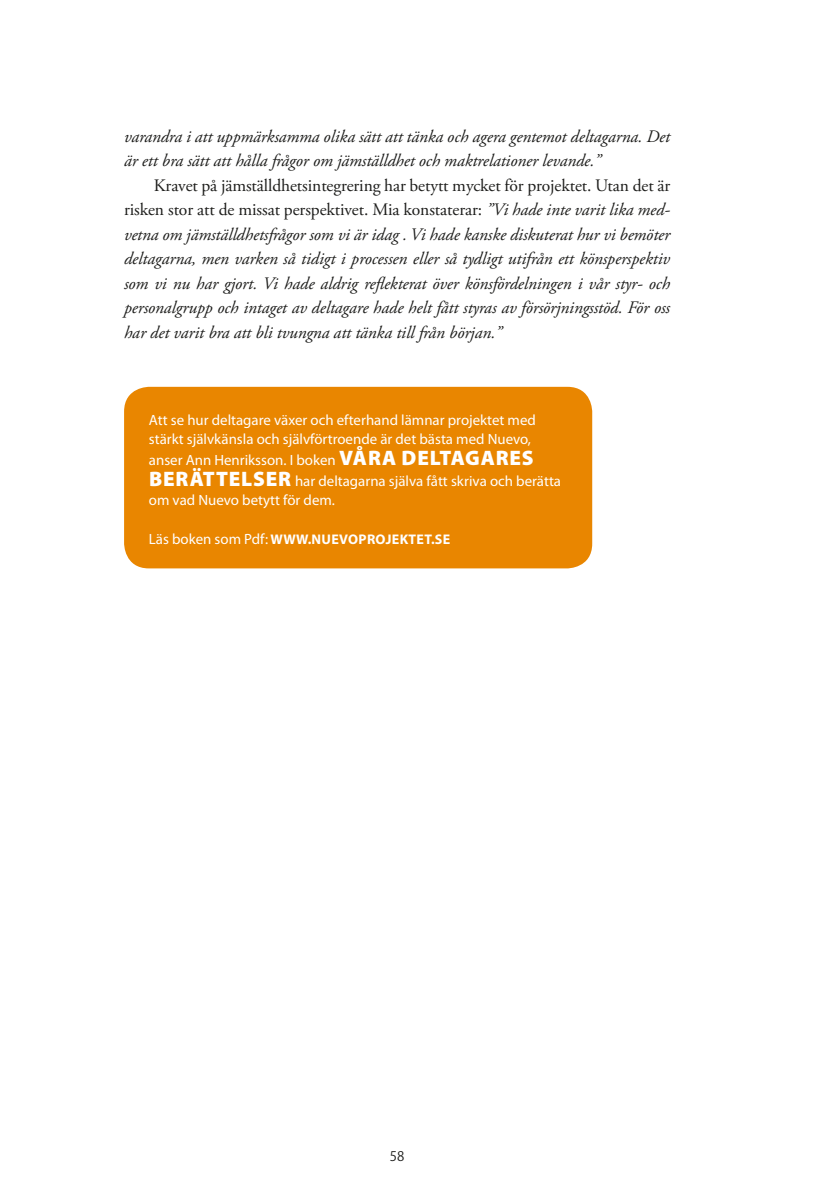
<style>
.page{position:relative;width:819px;height:1201px;background:#fff}
.page>*{position:absolute;margin:0;border:0;box-sizing:border-box;transform-origin:0 0}
.t1{font:italic 17.5px "Adobe Garamond Pro";letter-spacing:-.005em;color:#1d1d1b}
.t2{font:17.5px "Adobe Garamond Pro";letter-spacing:-.005em;color:#1d1d1b}
.t3{font:14.88px/19.2px "Myriad Pro";color:#fff}
.t4{font:700 14px "Myriad Pro";letter-spacing:.02em;color:#fff}
.t5{font:13.12px "Koz Go Pr 6 N";color:#1d1d1b}
.s1{font-style:italic}
.s2{font-weight:900;font-size:21px}
.s3{font-weight:700;font-size:14px}
</style>
<div class="page">
<div style="left:124px;top:387px;width:468px;height:181px;background:#e98600;border-radius:25px"></div>
<p class="t1" style="left:124px;top:126px;width:547px">varandra i att uppmärksamma olika sätt att tänka och agera gentemot deltagarna. Det</p>
<p class="t1" style="left:124px;top:150px;width:478px">är ett bra sätt att hålla frågor om jämställdhet och maktrelationer levande.”</p>
<p class="t2" style="left:154px;top:175px;width:517px">Kravet på jämställdhetsintegrering har betytt mycket för projektet. Utan det är</p>
<p class="t2" style="left:124px;top:199px;width:547px">risken stor att de missat perspektivet. Mia konstaterar: <span class="s1">”Vi hade inte varit lika med-</span></p>
<p class="t1" style="left:124px;top:224px;width:547px">vetna om jämställdhetsfrågor som vi är idag . Vi hade kanske diskuterat hur vi bemöter</p>
<p class="t1" style="left:124px;top:248px;width:547px">deltagarna, men varken så tidigt i processen eller så tydligt utifrån ett könsperspektiv</p>
<p class="t1" style="left:124px;top:273px;width:547px">som vi nu har gjort. Vi hade aldrig reflekterat över könsfördelningen i vår styr- och</p>
<p class="t1" style="left:124px;top:297px;width:547px">personalgrupp och intaget av deltagare hade helt fått styras av försörjningsstöd. För oss</p>
<p class="t1" style="left:124px;top:322px;width:379px">har det varit bra att bli tvungna att tänka till från början.”</p>
<p class="t3" style="left:149px;top:410px;width:388px">Att se hur deltagare växer och efterhand lämnar projektet med stärkt självkänsla och självförtroende är det bästa med Nuevo,</p>
<p class="t3" style="left:149px;top:449px;width:413px;line-height:21px">anser Ann Henriksson. I boken <span class="s2">VÅRA DELTAGARES<br>BERÄTTELSER</span> har deltagarna själva fått skriva och berätta</p>
<p class="t3" style="left:149px;top:490px;width:187px">om vad Nuevo betytt för dem.</p>
<p class="t3" style="left:149px;top:529px;width:131px">Läs boken som Pdf: <span class="s3">WWW</span></p>
<p class="t4" style="left:308px;top:530px;width:144px">.NUEVOPROJEKTET.SE</p>
<p class="t5" style="left:390px;top:1149px;width:16px">58</p>
</div>
